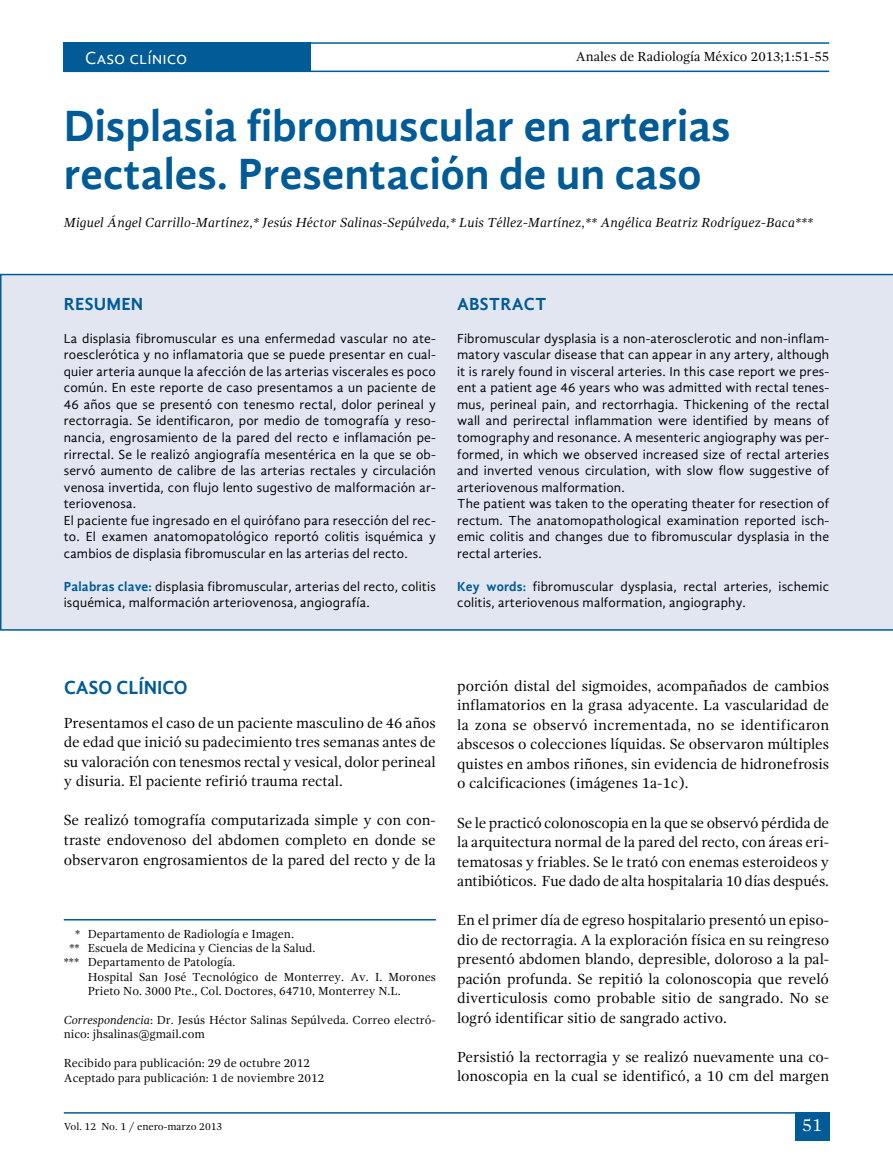
<style>
.page{position:relative;width:893px;height:1170px;background:#fff}
.page>*{position:absolute;margin:0;border:0;box-sizing:border-box;transform-origin:0 0}
.t1{font:700 45px/48px "Gandhi Sans";color:#005b96}
.t2{font:700 19.5px "Gandhi Sans";color:#005b96}
.t3{font:700 18px "Gandhi Sans";letter-spacing:.01em;color:#005b96}
.t4{font:18px "Gandhi Sans";color:#fff}
.t5{font:18px "Gandhi Serif";color:#fff}
.t6{font:15px/19.5px "Gandhi Serif";letter-spacing:-.005em;color:#000;text-align:justify}
.t7{font:13.5px/16.5px "Gandhi Sans";letter-spacing:.01em;color:#000}
.t8{font:italic 13.5px "Gandhi Serif";letter-spacing:.01em;color:#000}
.t9{font:13.5px "Gandhi Serif";color:#000}
.t10{font:12px/14.4px "Gandhi Serif";color:#000}
.t11{font:10.5px "Gandhi Serif";color:#000}
.s1{font-weight:700;color:#005b96}
.s2{font-style:italic}
</style>
<div class="page">
<div style="left:795px;top:1111px;width:34px;height:29px;background:#005b96"></div>
<hr style="left:64px;top:1111px;width:749px;height:2px;background:#005b96">
<div style="left:64px;top:42px;width:247px;height:30px;background:#005b96"></div>
<hr style="left:64px;top:71px;width:765px;height:1px;background:#005b96">
<hr style="left:64px;top:42px;width:765px;height:2px;background:#005b96">
<div style="left:0;top:274px;width:893px;height:356px;background:#e1e6f0"></div>
<hr style="left:64px;top:918px;width:372px;height:2px;background:#005b96">
<h3 class="t4" style="left:85px;top:48px;width:104px">Caso clínico</h3>
<p class="t9" style="left:576px;top:49px;width:255px">Anales de Radiología México 2013;1:51-55</p>
<h1 class="t1" style="left:64px;top:102px;width:668px">Displasia fibromuscular en arterias rectales. Presentación de un caso</h1>
<p class="t8" style="left:64px;top:215px;width:751px">Miguel Ángel Carrillo-Martínez,* Jesús Héctor Salinas-Sepúlveda,* Luis Téllez-Martínez,** Angélica Beatriz Rodríguez-Baca***</p>
<h3 class="t3" style="left:64px;top:293px;width:81px">RESUMEN</h3>
<p class="t7" style="left:64px;top:330px;width:374px">La displasia fibromuscular es una enfermedad vascular no ate&shy;roesclerótica y no inflamatoria que se puede presentar en cual&shy;quier arteria aunque la afección de las arterias viscerales es poco común. En este reporte de caso presentamos a un paciente de 46 años que se presentó con tenesmo rectal, dolor perineal y rectorragia. Se identificaron, por medio de tomografía y reso&shy;nancia, engrosamiento de la pared del recto e inflamación pe&shy;rirrectal. Se le realizó angiografía mesentérica en la que se ob&shy;servó aumento de calibre de las arterias rectales y circulación venosa invertida, con flujo lento sugestivo de malformación ar&shy;teriovenosa.<br>El paciente fue ingresado en el quirófano para resección del rec&shy;to. El examen anatomopatológico reportó colitis isquémica y cambios de displasia fibromuscular en las arterias del recto.</p>
<p class="t7" style="left:64px;top:577px;width:374px"><span class="s1">Palabras clave:</span> displasia fibromuscular, arterias del recto, colitis isquémica, malformación arteriovenosa, angiografía.</p>
<h3 class="t3" style="left:457px;top:293px;width:91px">ABSTRACT</h3>
<p class="t7" style="left:457px;top:330px;width:374px">Fibromuscular dysplasia is a non-aterosclerotic and non-inflam&shy;matory vascular disease that can appear in any artery, although it is rarely found in visceral arteries. In this case report we pres&shy;ent a patient age 46 years who was admitted with rectal tenes&shy;mus, perineal pain, and rectorrhagia. Thickening of the rectal wall and perirectal inflammation were identified by means of tomography and resonance. A mesenteric angiography was per&shy;formed, in which we observed increased size of rectal arteries and inverted venous circulation, with slow flow suggestive of arteriovenous malformation.<br>The patient was taken to the operating theater for resection of rectum. The anatomopathological examination reported isch&shy;emic colitis and changes due to fibromuscular dysplasia in the rectal arteries.</p>
<p class="t7" style="left:457px;top:577px;width:374px"><span class="s1">Key words:</span> fibromuscular dysplasia, rectal arteries, ischemic colitis, arteriovenous malformation, angiography.</p>
<h2 class="t2" style="left:64px;top:676px;width:125px">CASO CLÍNICO</h2>
<p class="t6" style="left:64px;top:713px;width:373px">Presentamos el caso de un paciente masculino de 46 años de edad que inició su padecimiento tres semanas antes de su valoración con tenesmos rectal y vesical, dolor perineal y disuria. El paciente refirió trauma rectal.</p>
<p class="t6" style="left:64px;top:810px;width:374px">Se realizó tomografía computarizada simple y con con&shy;traste endovenoso del abdomen completo en donde se observaron engrosamientos de la pared del recto y de la</p>
<p class="t10" style="left:75px;top:926px;width:220px">* Departamento de Radiología e Imagen.</p>
<p class="t10" style="left:69px;top:940px;width:248px">** Escuela de Medicina y Ciencias de la Salud.</p>
<p class="t10" style="left:64px;top:955px;width:173px">*** Departamento de Patología.</p>
<p class="t10" style="left:88px;top:969px;width:350px">Hospital San José Tecnológico de Monterrey. Av. I. Morones</p>
<p class="t10" style="left:88px;top:983px;width:314px">Prieto No. 3000 Pte., Col. Doctores, 64710, Monterrey N.L.</p>
<p class="t10" style="left:64px;top:1012px;width:374px"><span class="s2">Correspondencia</span>: Dr. Jesús Héctor Salinas Sepúlveda. Correo electró&shy;nico: jhsalinas@gmail.com</p>
<p class="t10" style="left:64px;top:1055px;width:262px">Recibido para publicación: 29 de octubre 2012<br>Aceptado para publicación: 1 de noviembre 2012</p>
<p class="t6" style="left:457px;top:676px;width:374px">porción distal del sigmoides, acompañados de cambios inflamatorios en la grasa adyacente. La vascularidad de la zona se observó incrementada, no se identificaron abscesos o colecciones líquidas. Se observaron múltiples quistes en ambos riñones, sin evidencia de hidronefrosis o calcificaciones (imágenes 1a-1c).</p>
<p class="t6" style="left:457px;top:812px;width:374px">Se le practicó colonoscopia en la que se observó pérdida de la arquitectura normal de la pared del recto, con áreas eri&shy;tematosas y friables. Se le trató con enemas esteroideos y antibióticos. Fue dado de alta hospitalaria 10 días después.</p>
<p class="t6" style="left:457px;top:910px;width:374px">En el primer día de egreso hospitalario presentó un episo&shy;dio de rectorragia. A la exploración física en su reingreso presentó abdomen blando, depresible, doloroso a la pal&shy;pación profunda. Se repitió la colonoscopia que reveló diverticulosis como probable sitio de sangrado. No se logró identificar sitio de sangrado activo.</p>
<p class="t6" style="left:457px;top:1046px;width:374px">Persistió la rectorragia y se realizó nuevamente una co&shy;lonoscopia en la cual se identificó, a 10 cm del margen</p>
<p class="t11" style="left:64px;top:1120px;width:160px">Vol. 12 No. 1 / enero-marzo 2013</p>
<h3 class="t5" style="left:802px;top:1114px;width:21px">51</h3>
</div>
